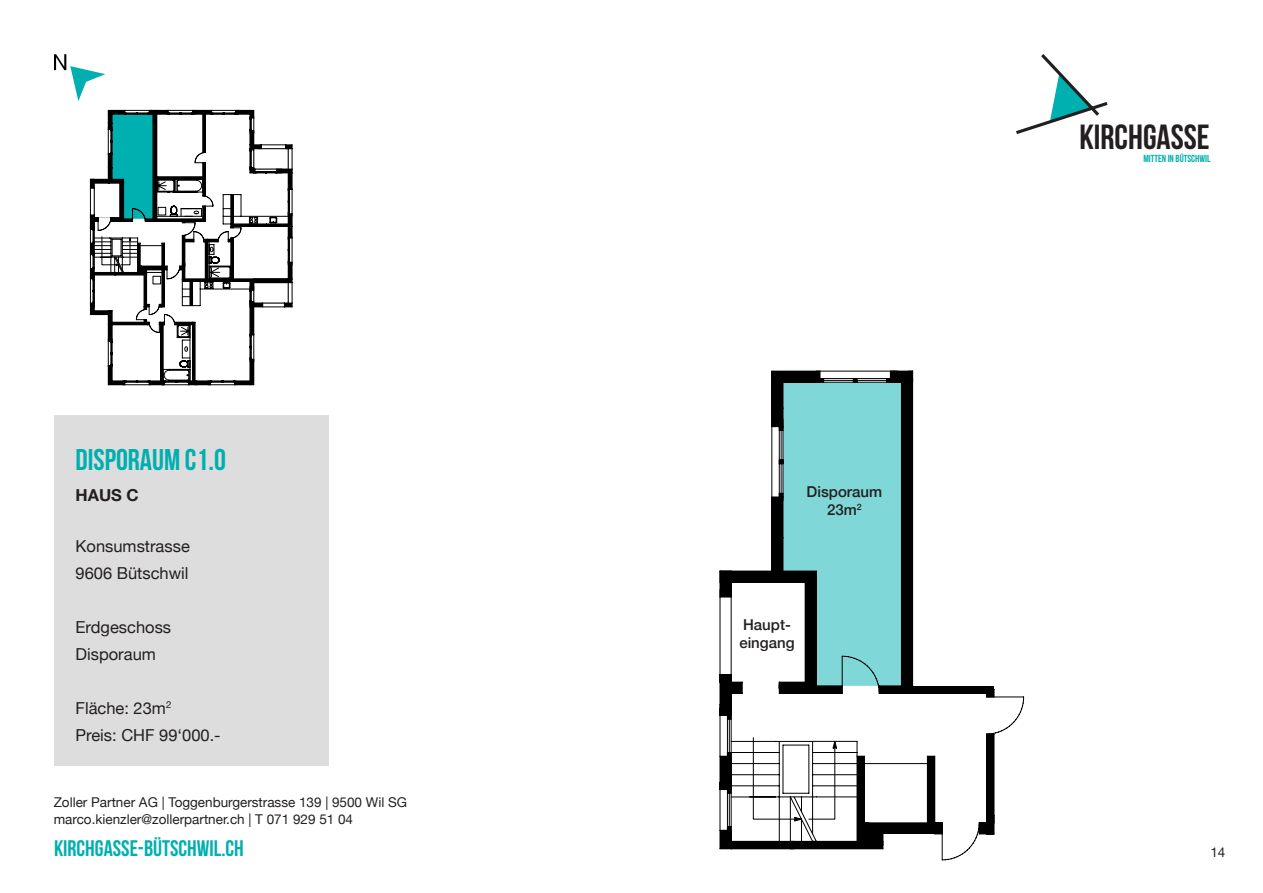
<style>
.page{position:relative;width:1263px;height:893px;background:#fff}
.page>*{position:absolute;margin:0;border:0;box-sizing:border-box;transform-origin:0 0}
.t1{font:700 34.95px "Bebas Neue";color:#231f20}
.t2{font:30px "Bebas Neue";color:#00afaf}
.t3{font:700 22.5px "Bebas Neue";color:#00afaf}
.t4{font:16.5px/27px "Helvetica Neue";color:#231f20}
.t5{font:700 16.5px "Helvetica Neue";color:#231f20}
.t6{font:500 15px/18px "Helvetica Neue";color:#231f20;text-align:center}
.t7{font:13.5px/16.5px "Helvetica Neue";color:#231f20}
.t8{font:700 10.2px "Bebas Neue";color:#00afaf}
</style>
<div class="page">
<div style="left:54px;top:415px;width:274px;height:351px;background:#dedddd"></div>
<svg style="left:1016px;top:54px;width:92px;height:80px"></svg>
<svg style="left:90px;top:110px;width:203px;height:275px"></svg>
<div style="left:720px;top:571px;width:55px;height:11px;background:#000"></div>
<hr style="left:720px;top:582px;width:55px;height:1px;background:#000">
<svg style="left:720px;top:583px;width:12px;height:6px"></svg>
<svg style="left:720px;top:589px;width:249px;height:271px"></svg>
<svg style="left:753px;top:371px;width:271px;height:478px"></svg>
<svg style="left:54px;top:54px;width:51px;height:47px"></svg>
<h2 class="t2" style="left:76px;top:443px;width:152px">DISPORAUM C1.0</h2>
<p class="t5" style="left:76px;top:482px;width:65px">HAUS C</p>
<p class="t4" style="left:76px;top:533px;width:116px">Konsumstrasse<br>9606 Bütschwil</p>
<p class="t4" style="left:76px;top:614px;width:97px">Erdgeschoss<br>Disporaum</p>
<p class="t4" style="left:76px;top:695px;width:147px">Fläche: 23m<sup>2<br></sup>Preis: CHF 99‘000.-</p>
<p class="t7" style="left:54px;top:795px;width:355px">Zoller Partner AG | Toggenburgerstrasse 139 | 9500 Wil SG marco.kienzler@zollerpartner.ch | T 071 929 51 04</p>
<h3 class="t3" style="left:54px;top:836px;width:191px">KIRCHGASSE-BÜTSCHWIL.CH</h3>
<p class="t6" style="left:807px;top:481px;width:77px">Disporaum<br>23m<sup>2</sup></p>
<p class="t6" style="left:739px;top:614px;width:57px;text-align:left">Haupt&shy;eingang</p>
<h1 class="t1" style="left:1079px;top:118px;width:132px">KIRCHGASSE</h1>
<p class="t8" style="left:1143px;top:153px;width:69px">MITTEN IN BÜTSCHWIL</p>
<p class="t7" style="left:1210px;top:845px;width:17px">14</p>
</div>
